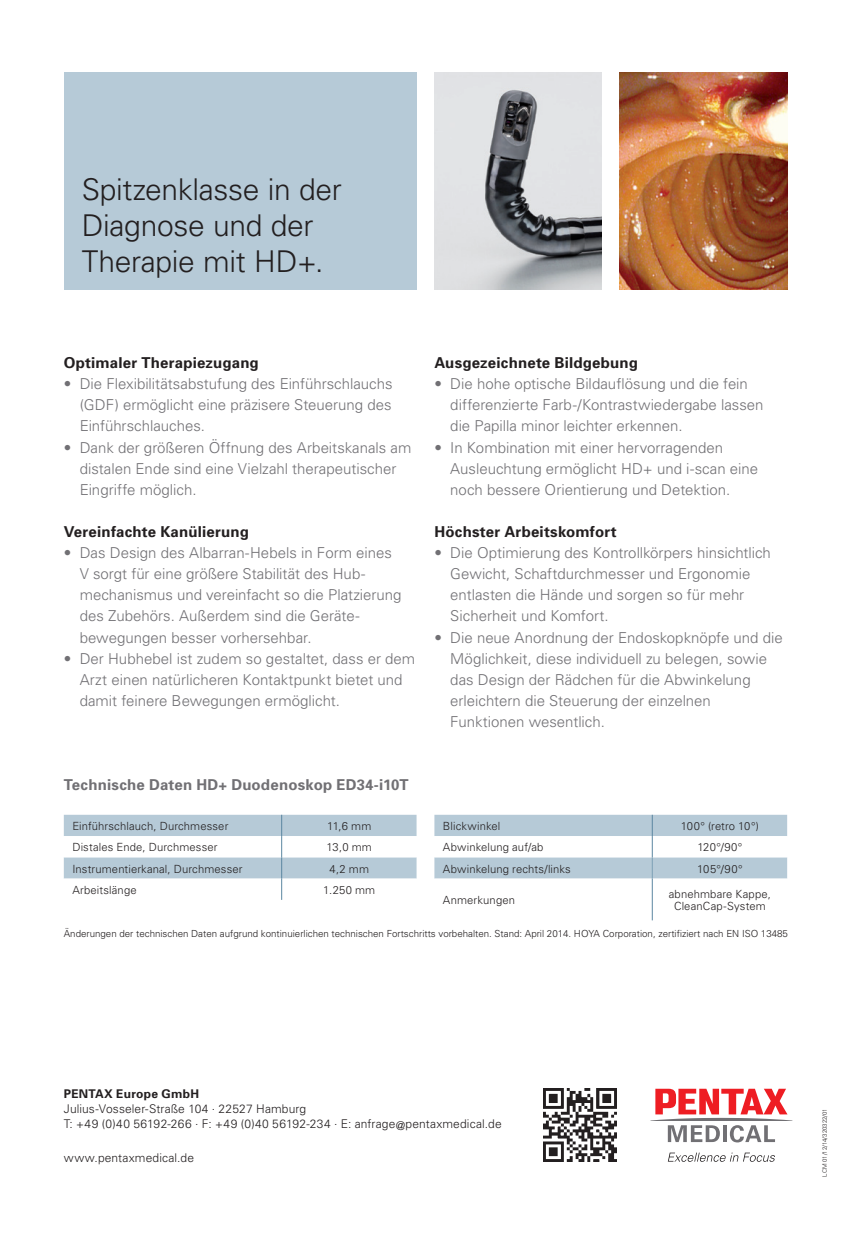
<style>
.page{position:relative;width:851px;height:1234px;background:#fff}
.page>*{position:absolute;margin:0;border:0;box-sizing:border-box;transform-origin:0 0}
.t1{font:300 30px/36px "Univers";letter-spacing:-.01em;color:#231f20}
.t2{font:300 15px/21.1px "Univers";color:#717074}
.t3{font:700 15px "Univers";letter-spacing:.015em;color:#231f20}
.t4{font:700 15px "Univers";letter-spacing:.01em;color:#717074}
.t5{font:300 12px/15px "Univers";letter-spacing:.01em;color:#231f20}
.t6{font:700 12px "Univers";letter-spacing:.02em;color:#231f20}
.t7{font:300 11.25px/12.8px "Univers";letter-spacing:.01em;color:#231f20;text-align:center}
.t8{font:300 9.75px "Univers";color:#231f20}
.t9{font:300 6px "Univers";color:#231f20}
</style>
<div class="page">
<div style="left:64px;top:72px;width:352px;height:218px;background:#b6cad7"></div>
<img style="left:434px;top:72px;width:167px;height:218px">
<img style="left:619px;top:72px;width:168px;height:218px">
<svg style="left:64px;top:814px;width:352px;height:85px"></svg>
<svg style="left:434px;top:814px;width:353px;height:106px"></svg>
<svg style="left:650px;top:1088px;width:142px;height:54px"></svg>
<svg style="left:668px;top:1152px;width:106px;height:9px"></svg>
<img style="left:543px;top:1088px;width:73px;height:73px">
<h1 class="t1" style="left:82px;top:170px;width:262px">Spitzenklasse in der<br>Diagnose und der<br>Therapie mit HD+.</h1>
<p class="t3" style="left:64px;top:353px;width:196px">Optimaler Therapiezugang</p>
<p class="t2" style="left:80px;top:373px;width:314px;text-align:justify;text-indent:-16px">• Die Flexibilitätsabstufung des Einführschlauchs (GDF) ermöglicht eine präzisere Steuerung des Einführschlauches.</p>
<p class="t2" style="left:80px;top:436px;width:333px;text-indent:-16px">• Dank der größeren Öffnung des Arbeitskanals am distalen Ende sind eine Vielzahl therapeutischer<br>Eingriffe möglich.</p>
<p class="t3" style="left:64px;top:522px;width:186px">Vereinfachte Kanülierung</p>
<p class="t2" style="left:80px;top:541px;width:323px;text-indent:-16px">• Das Design des Albarran-Hebels in Form eines V sorgt für eine größere Stabilität des Hub&shy;mechanismus und vereinfacht so die Platzierung des Zubehörs. Außerdem sind die Geräte&shy;bewegungen besser vorhersehbar.</p>
<p class="t2" style="left:80px;top:647px;width:337px;text-indent:-16px">• Der Hubhebel ist zudem so gestaltet, dass er dem<br>Arzt einen natürlicheren Kontaktpunkt bietet und damit feinere Bewegungen ermöglicht.</p>
<p class="t3" style="left:434px;top:353px;width:205px">Ausgezeichnete Bildgebung</p>
<p class="t2" style="left:450px;top:373px;width:315px;text-indent:-16px">• Die hohe optische Bildauflösung und die fein differenzierte Farb-/Kontrastwiedergabe lassen die Papilla minor leichter erkennen.</p>
<p class="t2" style="left:450px;top:436px;width:309px;text-indent:-16px">• In Kombination mit einer hervorragenden<br>Ausleuchtung ermöglicht HD+ und i-scan eine noch bessere Orientierung und Detektion.</p>
<p class="t3" style="left:434px;top:522px;width:184px">Höchster Arbeitskomfort</p>
<p class="t2" style="left:450px;top:541px;width:322px;text-indent:-16px">• Die Optimierung des Kontrollkörpers hinsichtlich Gewicht, Schaftdurchmesser und Ergonomie entlasten die Hände und sorgen so für mehr Sicherheit und Komfort.</p>
<p class="t2" style="left:450px;top:626px;width:334px;text-indent:-16px">• Die neue Anordnung der Endoskopknöpfe und die Möglichkeit, diese individuell zu belegen, sowie das Design der Rädchen für die Abwinkelung erleichtern die Steuerung der einzelnen Funktionen wesentlich.</p>
<p class="t4" style="left:64px;top:775px;width:346px">Technische Daten HD+ Duodenoskop ED34-i10T</p>
<p class="t7" style="left:72px;top:819px;width:157px">Einführschlauch, Durchmesser</p>
<p class="t7" style="left:327px;top:819px;width:46px">11,6 mm</p>
<p class="t7" style="left:72px;top:840px;width:147px">Distales Ende, Durchmesser</p>
<p class="t7" style="left:326px;top:840px;width:47px">13,0 mm</p>
<p class="t7" style="left:72px;top:861px;width:172px">Instrumentierkanal, Durchmesser</p>
<p class="t7" style="left:329px;top:861px;width:41px">4,2 mm</p>
<p class="t7" style="left:72px;top:882px;width:66px">Arbeitslänge</p>
<p class="t7" style="left:323px;top:882px;width:53px">1.250 mm</p>
<p class="t8" style="left:64px;top:927px;width:725px">Änderungen der technischen Daten aufgrund kontinuierlichen technischen Fortschritts vorbehalten. Stand: April 2014. HOYA Corporation, zertifiziert nach EN ISO 13485</p>
<p class="t7" style="left:443px;top:819px;width:59px">Blickwinkel</p>
<p class="t7" style="left:680px;top:819px;width:79px">100° (retro 10°)</p>
<p class="t7" style="left:443px;top:840px;width:102px">Abwinkelung auf/ab</p>
<p class="t7" style="left:697px;top:840px;width:47px">120°/90°</p>
<p class="t7" style="left:443px;top:861px;width:129px">Abwinkelung rechts/links</p>
<p class="t7" style="left:697px;top:861px;width:47px">105°/90°</p>
<p class="t7" style="left:443px;top:893px;width:74px">Anmerkungen</p>
<p class="t7" style="left:668px;top:886px;width:104px">abnehmbare Kappe,<br>CleanCap-System</p>
<p class="t6" style="left:64px;top:1086px;width:137px">PENTAX Europe GmbH</p>
<p class="t5" style="left:64px;top:1100px;width:439px">Julius-Vosseler-Straße 104 . 22527 Hamburg<br>T: +49 (0)40 56192-266 . F: +49 (0)40 56192-234 . E: anfrage@pentaxmedical.de</p>
<p class="t5" style="left:64px;top:1149px;width:132px">www.pentaxmedical.de</p>
<p class="t9" style="left:821px;top:1176px;width:70px;rotate:-90deg">LCM 01/12/14/320322/01</p>
</div>
